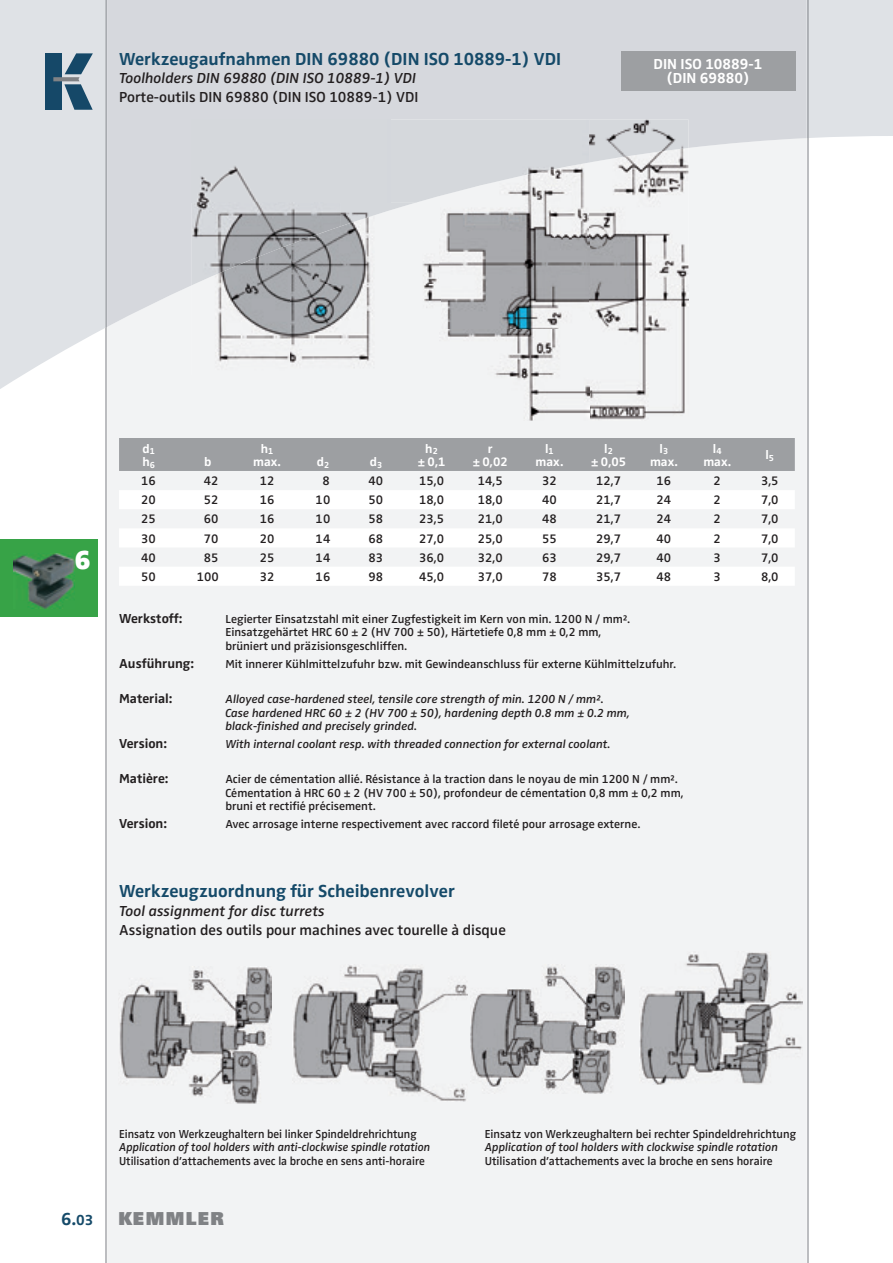
<style>
.page{position:relative;width:893px;height:1263px;background:#fff}
.page>*{position:absolute;margin:0;border:0;box-sizing:border-box;transform-origin:0 0}
.t1{font:900 27px "Zwo OT";color:#fff}
.t2{font:700 18px "Zwo OT";color:#154a69}
.t3{font:900 18px "Zurich BT";letter-spacing:.04em;color:#808285}
.t4{font:600 15px "Zwo OT";color:#231f20}
.t5{font:italic 600 15px "Zwo OT";color:#231f20}
.t6{font:700 15px/13.5px "Zwo OT";color:#fff;text-align:center}
.t7{font:700 13.5px "Zwo OT";color:#231f20}
.t8{font:600 12.75px "Zwo OT";color:#231f20}
.t9{font:700 12.75px/13.5px "Zwo OT";color:#fff;text-align:center}
.t10{font:600 12px/13.5px "Zwo OT";color:#231f20}
.t11{font:italic 600 12px/13.5px "Zwo OT";color:#231f20}
.t12{font:600 12px "Zwo OT";color:#231f20;scale:.95 1}
.t13{font:italic 600 12px "Zwo OT";color:#231f20;scale:.95 1}
.s1{font-size:15px}
</style>
<div class="page">
<div style="left:107px;top:389px;width:699px;height:874px;background:#f2f3f4"></div>
<hr style="left:106px;top:0;width:1px;height:1263px;background:#bcbdc0">
<hr style="left:807px;top:0;width:2px;height:1263px;background:#bcbdc0">
<svg style="left:0;top:0;width:893px;height:389px;fill:#dfe2e6"></svg>
<svg style="left:107px;top:0;width:700px;height:327px;fill:#d6d8dd"></svg>
<svg style="left:106px;top:0;width:1px;height:328px"></svg>
<svg style="left:807px;top:0;width:2px;height:138px"></svg>
<div style="left:46px;top:53px;width:16px;height:57px;background:#154868"></div>
<svg style="left:53px;top:53px;width:40px;height:57px"></svg>
<div style="left:621px;top:51px;width:174px;height:39px;background:#9d9fa2"></div>
<div style="left:0;top:539px;width:98px;height:78px;background:#37a347"></div>
<img style="left:13px;top:553px;width:61px;height:56px">
<div style="left:119px;top:438px;width:676px;height:33px;background:#9d9fa2"></div>
<svg style="left:119px;top:490px;width:676px;height:96px"></svg>
<img style="left:440px;top:203px;width:149px;height:218px">
<img style="left:589px;top:161px;width:99px;height:260px">
<img style="left:291px;top:203px;width:149px;height:172px">
<img style="left:192px;top:285px;width:99px;height:90px">
<div style="left:192px;top:375px;width:248px;height:46px;background:#f2f3f4"></div>
<img style="left:192px;top:119px;width:397px;height:84px">
<img style="left:589px;top:119px;width:99px;height:42px">
<svg style="left:589px;top:161px;width:10px;height:2px"></svg>
<img style="left:192px;top:202px;width:149px;height:83px">
<img style="left:341px;top:202px;width:76px;height:24px">
<img style="left:118px;top:966px;width:154px;height:138px">
<img style="left:293px;top:965px;width:175px;height:136px">
<img style="left:471px;top:965px;width:153px;height:128px">
<img style="left:640px;top:951px;width:163px;height:134px">
<h2 class="t2" style="left:119px;top:48px;width:444px">Werkzeugaufnahmen DIN 69880 (DIN ISO 10889-1) VDI</h2>
<p class="t5" style="left:119px;top:70px;width:299px">Toolholders DIN 69880 (DIN ISO 10889-1) VDI</p>
<p class="t4" style="left:119px;top:88px;width:301px">Porte-outils DIN 69880 (DIN ISO 10889-1) VDI</p>
<p class="t6" style="left:654px;top:58px;width:110px">DIN ISO 10889-1 (DIN 69880)</p>
<h1 class="t1" style="left:75px;top:544px;width:17px">6</h1>
<p class="t9" style="left:142px;top:442px;width:14px;text-align:left">d<sub>1 </sub>h<sub>6</sub></p>
<p class="t9" style="left:204px;top:455px;width:9px">b</p>
<p class="t9" style="left:253px;top:442px;width:29px">h<sub>1 </sub>max.</p>
<p class="t9" style="left:317px;top:455px;width:14px">d<sub>2</sub></p>
<p class="t9" style="left:370px;top:455px;width:14px">d<sub>3</sub></p>
<p class="t9" style="left:418px;top:442px;width:29px">h<sub>2<br></sub>± 0,1</p>
<p class="t9" style="left:473px;top:442px;width:37px">r<br>± 0,02</p>
<p class="t9" style="left:535px;top:442px;width:29px">l<sub>1 </sub>max.</p>
<p class="t9" style="left:591px;top:442px;width:37px">l<sub>2<br></sub>± 0,05</p>
<p class="t9" style="left:650px;top:442px;width:29px">l<sub>3 </sub>max.</p>
<p class="t9" style="left:703px;top:442px;width:29px">l<sub>4 </sub>max.</p>
<p class="t9" style="left:765px;top:449px;width:10px">l<sub>5</sub></p>
<p class="t8" style="left:141px;top:473px;width:16px">16</p>
<p class="t8" style="left:204px;top:473px;width:16px">42</p>
<p class="t8" style="left:260px;top:473px;width:16px">12</p>
<p class="t8" style="left:322px;top:473px;width:9px">8</p>
<p class="t8" style="left:369px;top:473px;width:16px">40</p>
<p class="t8" style="left:419px;top:473px;width:26px">15,0</p>
<p class="t8" style="left:478px;top:473px;width:26px">14,5</p>
<p class="t8" style="left:542px;top:473px;width:16px">32</p>
<p class="t8" style="left:596px;top:473px;width:26px">12,7</p>
<p class="t8" style="left:657px;top:473px;width:16px">16</p>
<p class="t8" style="left:714px;top:473px;width:9px">2</p>
<p class="t8" style="left:761px;top:473px;width:19px">3,5</p>
<p class="t8" style="left:141px;top:493px;width:16px">20</p>
<p class="t8" style="left:204px;top:493px;width:16px">52</p>
<p class="t8" style="left:260px;top:493px;width:16px">16</p>
<p class="t8" style="left:316px;top:493px;width:16px">10</p>
<p class="t8" style="left:369px;top:493px;width:16px">50</p>
<p class="t8" style="left:419px;top:493px;width:26px">18,0</p>
<p class="t8" style="left:478px;top:493px;width:26px">18,0</p>
<p class="t8" style="left:542px;top:493px;width:16px">40</p>
<p class="t8" style="left:596px;top:493px;width:26px">21,7</p>
<p class="t8" style="left:657px;top:493px;width:16px">24</p>
<p class="t8" style="left:714px;top:493px;width:9px">2</p>
<p class="t8" style="left:761px;top:493px;width:19px">7,0</p>
<p class="t8" style="left:141px;top:512px;width:16px">25</p>
<p class="t8" style="left:204px;top:512px;width:16px">60</p>
<p class="t8" style="left:260px;top:512px;width:16px">16</p>
<p class="t8" style="left:316px;top:512px;width:16px">10</p>
<p class="t8" style="left:369px;top:512px;width:16px">58</p>
<p class="t8" style="left:419px;top:512px;width:26px">23,5</p>
<p class="t8" style="left:478px;top:512px;width:26px">21,0</p>
<p class="t8" style="left:542px;top:512px;width:16px">48</p>
<p class="t8" style="left:596px;top:512px;width:26px">21,7</p>
<p class="t8" style="left:657px;top:512px;width:16px">24</p>
<p class="t8" style="left:714px;top:512px;width:9px">2</p>
<p class="t8" style="left:761px;top:512px;width:19px">7,0</p>
<p class="t8" style="left:141px;top:531px;width:16px">30</p>
<p class="t8" style="left:204px;top:531px;width:16px">70</p>
<p class="t8" style="left:260px;top:531px;width:16px">20</p>
<p class="t8" style="left:316px;top:531px;width:16px">14</p>
<p class="t8" style="left:369px;top:531px;width:16px">68</p>
<p class="t8" style="left:419px;top:531px;width:26px">27,0</p>
<p class="t8" style="left:478px;top:531px;width:26px">25,0</p>
<p class="t8" style="left:542px;top:531px;width:16px">55</p>
<p class="t8" style="left:596px;top:531px;width:26px">29,7</p>
<p class="t8" style="left:657px;top:531px;width:16px">40</p>
<p class="t8" style="left:714px;top:531px;width:9px">2</p>
<p class="t8" style="left:761px;top:531px;width:19px">7,0</p>
<p class="t8" style="left:141px;top:550px;width:16px">40</p>
<p class="t8" style="left:204px;top:550px;width:16px">85</p>
<p class="t8" style="left:260px;top:550px;width:16px">25</p>
<p class="t8" style="left:316px;top:550px;width:16px">14</p>
<p class="t8" style="left:369px;top:550px;width:16px">83</p>
<p class="t8" style="left:419px;top:550px;width:26px">36,0</p>
<p class="t8" style="left:478px;top:550px;width:26px">32,0</p>
<p class="t8" style="left:542px;top:550px;width:16px">63</p>
<p class="t8" style="left:596px;top:550px;width:26px">29,7</p>
<p class="t8" style="left:657px;top:550px;width:16px">40</p>
<p class="t8" style="left:714px;top:550px;width:9px">3</p>
<p class="t8" style="left:761px;top:550px;width:19px">7,0</p>
<p class="t8" style="left:141px;top:569px;width:16px">50</p>
<p class="t8" style="left:197px;top:569px;width:24px">100</p>
<p class="t8" style="left:260px;top:569px;width:16px">32</p>
<p class="t8" style="left:316px;top:569px;width:16px">16</p>
<p class="t8" style="left:369px;top:569px;width:16px">98</p>
<p class="t8" style="left:419px;top:569px;width:26px">45,0</p>
<p class="t8" style="left:478px;top:569px;width:26px">37,0</p>
<p class="t8" style="left:542px;top:569px;width:16px">78</p>
<p class="t8" style="left:596px;top:569px;width:26px">35,7</p>
<p class="t8" style="left:657px;top:569px;width:16px">48</p>
<p class="t8" style="left:714px;top:569px;width:9px">3</p>
<p class="t8" style="left:761px;top:569px;width:19px">8,0</p>
<p class="t7" style="left:119px;top:610px;width:65px">Werkstoff:</p>
<p class="t10" style="left:225px;top:612px;width:406px">Legierter Einsatzstahl mit einer Zugfestigkeit im Kern von min. 1200 N / mm².<br>Einsatzgehärtet HRC 60 ± 2 (HV 700 ± 50), Härtetiefe 0,8 mm ± 0,2 mm, brüniert und präzisionsgeschliffen.</p>
<p class="t7" style="left:119px;top:655px;width:76px">Ausführung:</p>
<p class="t10" style="left:225px;top:657px;width:452px">Mit innerer Kühlmittelzufuhr bzw. mit Gewindeanschluss für externe Kühlmittelzufuhr.</p>
<p class="t7" style="left:119px;top:691px;width:55px">Material:</p>
<p class="t11" style="left:225px;top:693px;width:406px">Alloyed case-hardened steel, tensile core strength of min. 1200 N / mm².<br>Case hardened HRC 60 ± 2 (HV 700 ± 50), hardening depth 0.8 mm ± 0.2 mm, black-finished and precisely grinded.</p>
<p class="t7" style="left:119px;top:735px;width:49px">Version:</p>
<p class="t11" style="left:225px;top:737px;width:387px">With internal coolant resp. with threaded connection for external coolant.</p>
<p class="t7" style="left:119px;top:771px;width:51px">Matière:</p>
<p class="t10" style="left:225px;top:773px;width:460px">Acier de cémentation allié. Résistance à la traction dans le noyau de min 1200 N / mm².<br>Cémentation à HRC 60 ± 2 (HV 700 ± 50), profondeur de cémentation 0,8 mm ± 0,2 mm, bruni et rectifié précisement.</p>
<p class="t7" style="left:119px;top:816px;width:49px">Version:</p>
<p class="t10" style="left:225px;top:818px;width:416px">Avec arrosage interne respectivement avec raccord fileté pour arrosage externe.</p>
<h2 class="t2" style="left:119px;top:881px;width:337px">Werkzeugzuordnung für Scheibenrevolver</h2>
<p class="t5" style="left:119px;top:902px;width:207px">Tool assignment for disc turrets</p>
<p class="t4" style="left:119px;top:921px;width:388px">Assignation des outils pour machines avec tourelle à disque</p>
<p class="t12" style="left:119px;top:1127px;width:315px">Einsatz von Werkzeughaltern bei linker Spindeldrehrichtung</p>
<p class="t13" style="left:119px;top:1140px;width:329px">Application of tool holders with anti-clockwise spindle rotation</p>
<p class="t12" style="left:119px;top:1154px;width:323px">Utilisation d’attachements avec la broche en sens anti-horaire</p>
<p class="t10" style="left:485px;top:1127px;width:313px">Einsatz von Werkzeughaltern bei rechter Spindeldrehrichtung</p>
<p class="t11" style="left:485px;top:1141px;width:295px">Application of tool holders with clockwise spindle rotation</p>
<p class="t10" style="left:485px;top:1154px;width:290px">Utilisation d’attachements avec la broche en sens horaire</p>
<h2 class="t2" style="left:61px;top:1209px;width:34px">6.<span class="s1">03</span></h2>
<h2 class="t3" style="left:118px;top:1208px;width:108px">KEMMLER</h2>
</div>
